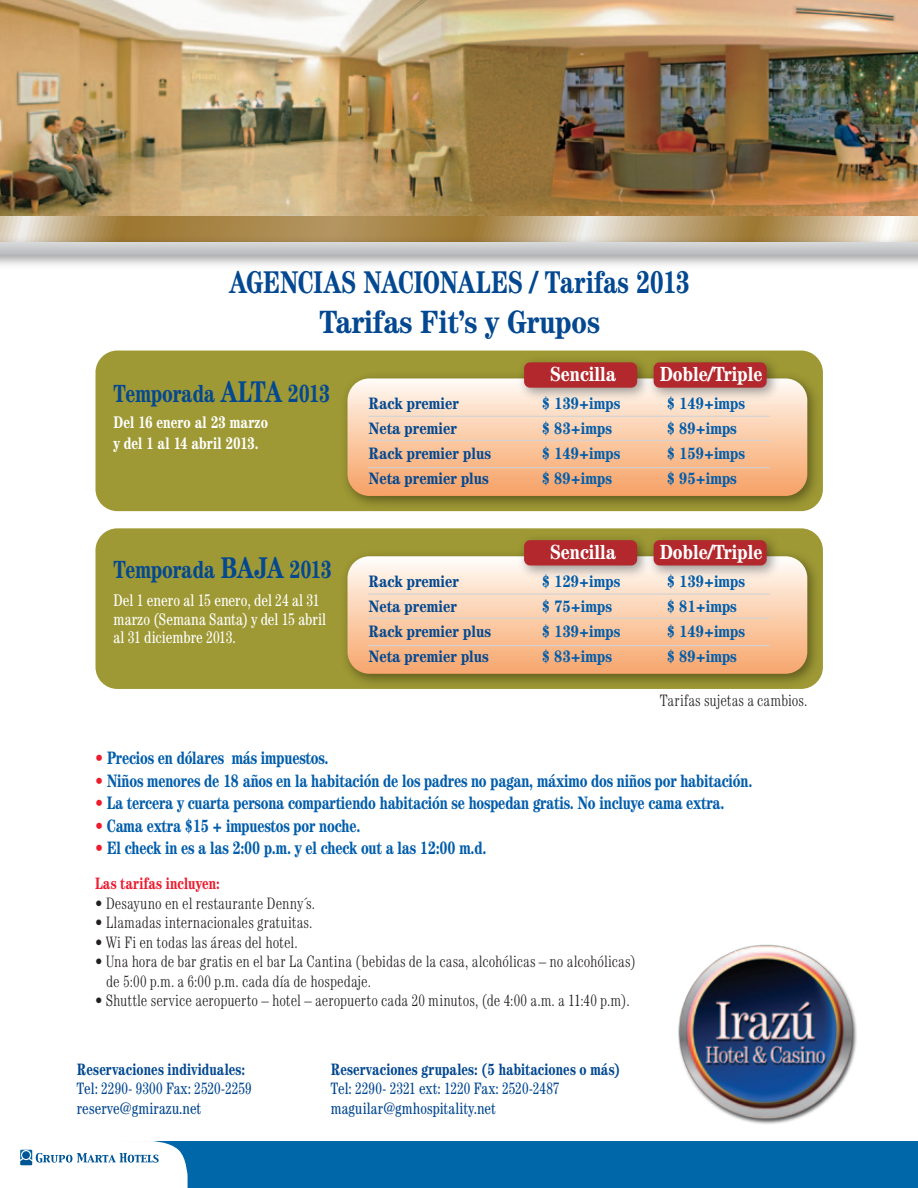
<style>
.page{position:relative;width:918px;height:1188px;background:#fff}
.page>*{position:absolute;margin:0;border:0;box-sizing:border-box;transform-origin:0 0}
.t1{font:700 condensed 32.25px "Century Std";color:#034890}
.t2{font:700 condensed 31.5px "Century Std";letter-spacing:-.005em;color:#034890;scale:.9 1}
.t3{font:700 condensed 24.9px "Century Std";letter-spacing:-.005em;color:#034890;scale:.9 1}
.t4{font:700 condensed 20.55px "Century Std";color:#fff}
.t5{font:700 condensed 18px "Century Std";letter-spacing:-.01em;color:#015dab;scale:.9 1}
.t6{font:condensed 16.8px/18.6px "Century Std";color:#fff;scale:.9 1}
.t7{font:700 condensed 16.8px/20.2px "Century Std";letter-spacing:.005em;color:#fff;scale:.9 1}
.t8{font:700 condensed 16.65px/25px "Century Std";color:#015dab}
.t9{font:700 condensed 16.65px/25px "Century Std";color:#034890}
.t10{font:300 condensed 16.5px/19.5px "Century Std";letter-spacing:.005em;color:#231f20;scale:.9 1}
.t11{font:condensed 16.5px/19.5px "Century Std";letter-spacing:.01em;color:#034890;scale:.9 1}
.t12{font:700 condensed 16.5px "Century Std";letter-spacing:.015em;color:#034890;scale:.9 1}
.t13{font:700 condensed 16.5px "Century Std";letter-spacing:.015em;color:#ed1b2e;scale:.9 1}
.s1{font-size:30px}
.s2{color:#ed1b2e}
</style>
<div class="page">
<div style="left:0;top:1142px;width:918px;height:46px;background:#0068a9"></div>
<svg style="left:0;top:1141px;width:188px;height:47px;background:#e8f0f6"></svg>
<div style="left:22px;top:1151px;width:8px;height:8px;background:#005595;border-radius:50%"></div>
<div style="left:96px;top:351px;width:727px;height:160px;background:#9e9934;border-radius:22px"></div>
<img style="left:337px;top:368px;width:486px;height:144px">
<svg style="left:348px;top:378px;width:459px;height:118px;background:#f8c6a0"></svg>
<img style="left:513px;top:361px;width:130px;height:44px">
<div style="left:524px;top:362px;width:113px;height:26px;background:#b2282d;border-radius:6px"></div>
<img style="left:643px;top:361px;width:141px;height:44px">
<div style="left:654px;top:362px;width:113px;height:26px;background:#b2282d;border-radius:6px"></div>
<hr style="left:369px;top:416px;width:400px;height:1px;background:#d1d2d4">
<hr style="left:369px;top:440px;width:400px;height:1px;background:#d1d2d4">
<hr style="left:369px;top:467px;width:400px;height:1px;background:#d1d2d4">
<div style="left:96px;top:528px;width:727px;height:161px;background:#9e9934;border-radius:22px"></div>
<img style="left:346px;top:546px;width:477px;height:143px">
<svg style="left:348px;top:556px;width:459px;height:118px;background:#f8caa6"></svg>
<img style="left:513px;top:539px;width:130px;height:44px">
<div style="left:524px;top:540px;width:113px;height:26px;background:#b2282d;border-radius:6px"></div>
<img style="left:643px;top:539px;width:141px;height:44px">
<div style="left:654px;top:540px;width:113px;height:26px;background:#b2282d;border-radius:6px"></div>
<hr style="left:369px;top:594px;width:400px;height:1px;background:#d1d2d4">
<hr style="left:369px;top:618px;width:400px;height:1px;background:#d1d2d4">
<hr style="left:369px;top:645px;width:400px;height:1px;background:#d1d2d4">
<img style="left:0;top:0;width:918px;height:217px">
<svg style="left:0;top:217px;width:918px;height:15px;background:#bca274"></svg>
<img style="left:0;top:232px;width:918px;height:33px">
<svg style="left:0;top:243px;width:918px;height:12px;background:#c6c7ca"></svg>
<img style="left:678px;top:944px;width:179px;height:180px">
<h2 class="t2" style="left:229px;top:263px;width:513px">AGENCIAS NACIONALES / Tarifas 2013</h2>
<h1 class="t1" style="left:319px;top:302px;width:282px">Tarifas Fit’s y Grupos</h1>
<h3 class="t3" style="left:113px;top:379px;width:242px">Temporada <span class="s1">ALTA</span> 2013</h3>
<p class="t7" style="left:113px;top:412px;width:173px">Del 16 enero al 23 marzo y del 1 al 14 abril 2013.</p>
<h3 class="t3" style="left:113px;top:554px;width:244px">Temporada <span class="s1">BAJA</span> 2013</h3>
<p class="t6" style="left:113px;top:591px;width:238px">Del 1 enero al 15 enero, del 24 al 31 marzo (Semana Santa) y del 15 abril al 31 diciembre 2013.</p>
<p class="t4" style="left:550px;top:362px;width:67px">Sencilla</p>
<p class="t4" style="left:660px;top:362px;width:104px">Doble/Triple</p>
<p class="t9" style="left:369px;top:391px;width:124px">Rack premier<br>Neta premier<br>Rack premier plus<br>Neta premier plus</p>
<p class="t8" style="left:542px;top:391px;width:80px">$ 139+imps $ 83+imps $ 149+imps $ 89+imps</p>
<p class="t8" style="left:667px;top:391px;width:80px">$ 149+imps $ 89+imps $ 159+imps $ 95+imps</p>
<p class="t4" style="left:550px;top:540px;width:67px">Sencilla</p>
<p class="t4" style="left:660px;top:540px;width:104px">Doble/Triple</p>
<p class="t9" style="left:369px;top:569px;width:124px">Rack premier<br>Neta premier<br>Rack premier plus<br>Neta premier plus</p>
<p class="t8" style="left:542px;top:569px;width:80px">$ 129+imps $ 75+imps $ 139+imps $ 83+imps</p>
<p class="t8" style="left:667px;top:569px;width:80px">$ 139+imps $ 81+imps $ 149+imps $ 89+imps</p>
<p class="t10" style="left:660px;top:690px;width:166px">Tarifas sujetas a cambios.</p>
<p class="t5" style="left:95px;top:747px;width:261px"><span class="s2">•</span> Precios en dólares más impuestos.</p>
<p class="t5" style="left:95px;top:770px;width:732px"><span class="s2">•</span> Niños menores de 18 años en la habitación de los padres no pagan, máximo dos niños por habitación.</p>
<p class="t5" style="left:95px;top:792px;width:701px"><span class="s2">•</span> La tercera y cuarta persona compartiendo habitación se hospedan gratis. No incluye cama extra.</p>
<p class="t5" style="left:95px;top:815px;width:296px"><span class="s2">•</span> Cama extra $15 + impuestos por noche.</p>
<p class="t5" style="left:95px;top:837px;width:436px"><span class="s2">•</span> El check in es a las 2:00 p.m. y el check out a las 12:00 m.d.</p>
<p class="t13" style="left:95px;top:874px;width:140px">Las tarifas incluyen:</p>
<p class="t10" style="left:95px;top:893px;width:246px">• Desayuno en el restaurante Denny´s.</p>
<p class="t10" style="left:95px;top:913px;width:243px">• Llamadas internacionales gratuitas.</p>
<p class="t10" style="left:95px;top:932px;width:227px">• Wi Fi en todas las áreas del hotel.</p>
<p class="t10" style="left:106px;top:952px;width:590px;text-indent:-11px">• Una hora de bar gratis en el bar La Cantina (bebidas de la casa, alcohólicas – no alcohólicas) de 5:00 p.m. a 6:00 p.m. cada día de hospedaje.</p>
<p class="t10" style="left:95px;top:991px;width:596px">• Shuttle service aeropuerto – hotel – aeropuerto cada 20 minutos, (de 4:00 a.m. a 11:40 p.m).</p>
<p class="t12" style="left:77px;top:1059px;width:188px">Reservaciones individuales:</p>
<p class="t11" style="left:77px;top:1079px;width:196px">Tel: 2290- 9300 Fax: 2520-2259 reserve@gmirazu.net</p>
<p class="t12" style="left:331px;top:1059px;width:323px">Reservaciones grupales: (5 habitaciones o más)</p>
<p class="t11" style="left:331px;top:1079px;width:255px">Tel: 2290- 2321 ext: 1220 Fax: 2520-2487 maguilar@gmhospitality.net</p>
</div>
